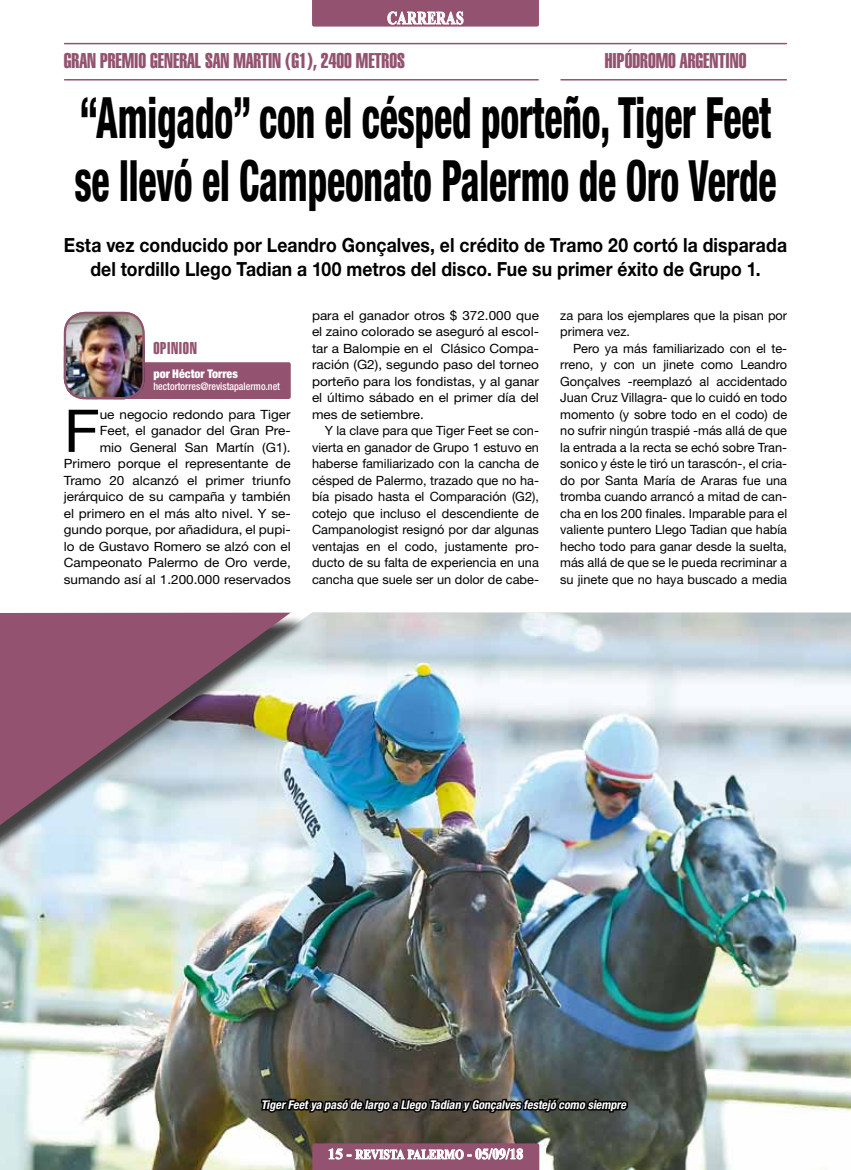
<style>
.page{position:relative;width:851px;height:1170px;background:#fff}
.page>*{position:absolute;margin:0;border:0;box-sizing:border-box;transform-origin:0 0}
.t1{font:58.95px "Helvetica Neue LT Std";color:#000;scale:1.06 1}
.t2{font:800 condensed 57px/63px "Helvetica Neue LT Std";letter-spacing:-.005em;color:#000;scale:.66 1}
.t3{font:21px "Helvetica LT Std Extra Comp";color:#935370}
.t4{font:700 19.5px/24px "Helvetica Neue LT Std";letter-spacing:.005em;color:#000;text-align:center;scale:.9 1}
.t5{font:700 18px "Times New Roman";letter-spacing:.02em;color:#fff;scale:.75 1}
.t6{font:16.8px "Helvetica LT Std Extra Comp";letter-spacing:.035em;color:#935370}
.t7{font:700 13.5px "Times New Roman";color:#fff;scale:.83 1}
.t8{font:12.75px/16.5px "Helvetica Neue LT Std";color:#000;text-align:justify}
.t9{font:12.75px/16.5px "Helvetica Neue LT Std";color:#000;text-align:right;scale:1.06 1}
.t10{font:italic 700 condensed 12px "Helvetica Neue LT Std";color:#fff}
.t11{font:900 condensed 12px "Helvetica Neue LT Std";color:#fff}
.t12{font:500 condensed 10.5px "Helvetica Neue LT Std";color:#fff;scale:.95 1}
.s1{font-size:15px}
</style>
<div class="page">
<hr style="left:65px;top:79px;width:473px;height:1px;background:#935370">
<hr style="left:65px;top:43px;width:721px;height:1px;background:#935370">
<hr style="left:561px;top:79px;width:225px;height:1px;background:#935370">
<svg style="left:312px;top:0;width:227px;height:27px;background:#9d627d"></svg>
<div style="left:114px;top:362px;width:177px;height:37px;background:#935370;border-radius:2px"></div>
<img style="left:64px;top:312px;width:81px;height:87px">
<div style="left:64px;top:312px;width:81px;height:87px;border:2px solid #935370;border-radius:20px"></div>
<img style="left:0;top:612px;width:850px;height:557px">
<div style="left:0;top:615px;width:308px;height:243px;background:#000;opacity:.75"></div>
<svg style="left:0;top:612px;width:291px;height:213px;background:#a28694"></svg>
<svg style="left:259px;top:1066px;width:370px;height:103px;background:#5d544f"></svg>
<h3 class="t5" style="left:387px;top:6px;width:103px">CARRERAS</h3>
<h3 class="t3" style="left:64px;top:48px;width:342px">GRAN PREMIO GENERAL SAN MARTIN (G1), 2400 METROS</h3>
<h3 class="t3" style="left:604px;top:48px;width:143px">HIPÓDROMO ARGENTINO</h3>
<h2 class="t2" style="left:74px;top:85px;width:1065px">“Amigado” con el césped porteño, Tiger Feet se llevó el Campeonato Palermo de Oro Verde</h2>
<h3 class="t4" style="left:64px;top:233px;width:804px">Esta vez conducido por Leandro Gonçalves, el crédito de Tramo 20 cortó la disparada del tordillo Llego Tadian a 100 metros del disco. Fue su primer éxito de Grupo 1.</h3>
<h3 class="t6" style="left:153px;top:337px;width:45px">OPINION</h3>
<p class="t11" style="left:153px;top:366px;width:86px">por Héctor Torres</p>
<p class="t12" style="left:153px;top:379px;width:135px">hectortorres@revistapalermo.net</p>
<p class="t9" style="left:64px;top:406px;width:215px">ue negocio redondo para Tiger<br>Feet, el ganador del Gran Pre-<br>mio General San Martín (G1).<br>Primero porque el representante de Tramo 20 alcanzó el primer triunfo jerárquico de su campaña y también el primero en el más alto nivel. Y se&shy;gundo porque, por añadidura, el pupi&shy;lo de Gustavo Romero se alzó con el Campeonato Palermo de Oro verde, sumando así al 1.200.000 reservados</p>
<h1 class="t1" style="left:64px;top:395px;width:35px">F</h1>
<p class="t9" style="left:312px;top:307px;width:215px;text-align:justify">para el ganador otros $ 372.000 que el zaino colorado se aseguró al escol&shy;tar a Balompie en el Clásico Compa&shy;ración (G2), segundo paso del torneo porteño para los fondistas, y al ganar el último sábado en el primer día del mes de setiembre.</p>
<p class="t8" style="left:312px;top:422px;width:228px;text-indent:13px">Y la clave para que Tiger Feet se con&shy;vierta en ganador de Grupo 1 estuvo en haberse familiarizado con la cancha de césped de Palermo, trazado que no ha&shy;bía pisado hasta el Comparación (G2), cotejo que incluso el descendiente de Campanologist resignó por dar algunas ventajas en el codo, justamente pro&shy;ducto de su falta de experiencia en una cancha que suele ser un dolor de cabe-</p>
<p class="t8" style="left:560px;top:307px;width:228px">za para los ejemplares que la pisan por primera vez.</p>
<p class="t8" style="left:560px;top:340px;width:228px;text-indent:13px">Pero ya más familiarizado con el te&shy;rreno, y con un jinete como Leandro Gonçalves -reemplazó al accidentado Juan Cruz Villagra- que lo cuidó en todo momento (y sobre todo en el codo) de no sufrir ningún traspié -más allá de que la entrada a la recta se echó sobre Tran&shy;sonico y éste le tiró un tarascón-, el cria&shy;do por Santa María de Araras fue una tromba cuando arrancó a mitad de can&shy;cha en los 200 finales. Imparable para el valiente puntero Llego Tadian que había hecho todo para ganar desde la suelta, más allá de que se le pueda recriminar a su jinete que no haya buscado a media</p>
<p class="t10" style="left:261px;top:1097px;width:369px">TigerFeetya pasó de largo a Llego Tadian y Gonçalves festejó como siempre</p>
<p class="t7" style="left:328px;top:1144px;width:237px"><span class="s1">15 -</span> REVISTA PALERMO <span class="s1">- 05/09/18</span></p>
</div>
